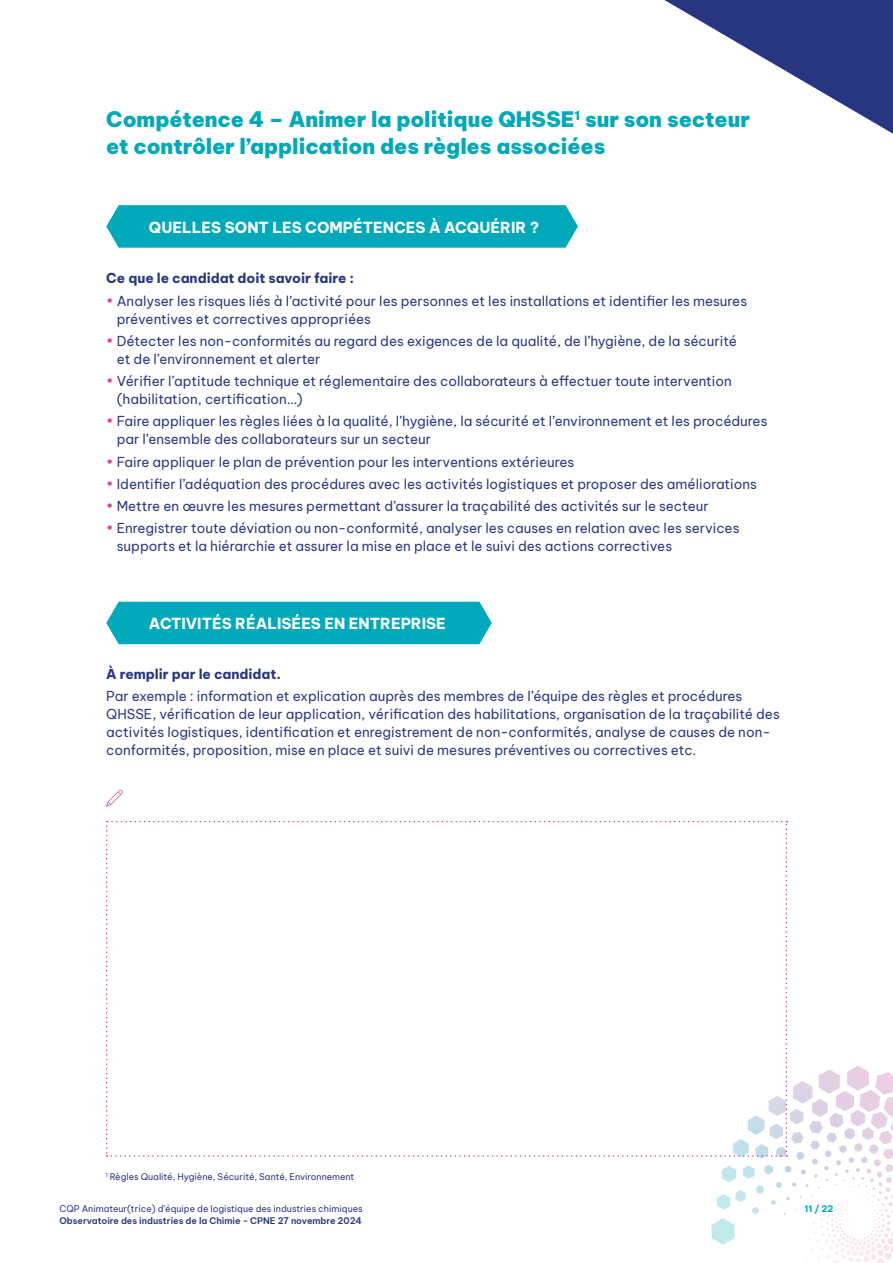
<style>
.page{position:relative;width:893px;height:1263px;background:#fff}
.page>*{position:absolute;margin:0;border:0;box-sizing:border-box;transform-origin:0 0}
.t1{font:900 21px/27px "Be Vietnam Pro";color:#00a9b9}
.t2{font:700 15px "Be Vietnam Pro";color:#fff}
.t3{font:13.5px/18px "Be Vietnam Pro";color:#283581}
.t4{font:700 13.5px "Be Vietnam Pro";letter-spacing:-.005em;color:#283581}
.t5{font:9px "Be Vietnam Pro";color:#283581}
.t6{font:600 9px "Be Vietnam Pro";color:#283581}
.t7{font:700 9px "Be Vietnam Pro";color:#00a9b9}
.s1{color:#da4290}
</style>
<div class="page">
<svg style="left:712px;top:1218px;width:23px;height:27px"></svg>
<img style="left:722px;top:1066px;width:171px;height:122px">
<svg style="left:664px;top:0;width:229px;height:134px"></svg>
<svg style="left:106px;top:205px;width:472px;height:43px;background:#09acbb"></svg>
<div style="left:106px;top:602px;width:386px;height:42px;background:#00a9b9"></div>
<svg style="left:106px;top:789px;width:17px;height:18px"></svg>
<svg style="left:106px;top:821px;width:681px;height:336px"></svg>
<h1 class="t1" style="left:106px;top:104px;width:645px">Compétence 4 – Animer la politique QHSSE<sup>1</sup> sur son secteur et contrôler l’application des règles associées</h1>
<p class="t2" style="left:149px;top:214px;width:392px">QUELLES SONT LES COMPÉTENCES À ACQUÉRIR ?</p>
<p class="t4" style="left:106px;top:267px;width:249px">Ce que le candidat doit savoir faire :</p>
<p class="t3" style="left:117px;top:290px;width:632px;text-indent:-10px"><span class="s1">•</span> Analyser les risques liés à l’activité pour les personnes et les installations et identifier les mesures préventives et correctives appropriées</p>
<p class="t3" style="left:117px;top:331px;width:622px;text-indent:-10px"><span class="s1">•</span> Détecter les non-conformités au regard des exigences de la qualité, de l’hygiène, de la sécurité et de l’environnement et alerter</p>
<p class="t3" style="left:117px;top:371px;width:617px;text-indent:-10px"><span class="s1">•</span> Vérifier l’aptitude technique et réglementaire des collaborateurs à effectuer toute intervention (habilitation, certification…)</p>
<p class="t3" style="left:117px;top:411px;width:652px;text-indent:-10px"><span class="s1">•</span> Faire appliquer les règles liées à la qualité, l’hygiène, la sécurité et l’environnement et les procédures par l’ensemble des collaborateurs sur un secteur</p>
<p class="t3" style="left:106px;top:451px;width:470px"><span class="s1">•</span> Faire appliquer le plan de prévention pour les interventions extérieures</p>
<p class="t3" style="left:106px;top:474px;width:652px"><span class="s1">•</span> Identifier l’adéquation des procédures avec les activités logistiques et proposer des améliorations</p>
<p class="t3" style="left:106px;top:496px;width:604px"><span class="s1">•</span> Mettre en œuvre les mesures permettant d’assurer la traçabilité des activités sur le secteur</p>
<p class="t3" style="left:117px;top:518px;width:624px;text-indent:-10px"><span class="s1">•</span> Enregistrer toute déviation ou non-conformité, analyser les causes en relation avec les services supports et la hiérarchie et assurer la mise en place et le suivi des actions correctives</p>
<p class="t2" style="left:149px;top:611px;width:298px">ACTIVITÉS RÉALISÉES EN ENTREPRISE</p>
<p class="t4" style="left:106px;top:662px;width:176px">À remplir par le candidat.</p>
<p class="t3" style="left:106px;top:686px;width:675px">Par exemple : information et explication auprès des membres de l’équipe des règles et procédures QHSSE, vérification de leur application, vérification des habilitations, organisation de la traçabilité des activités logistiques, identification et enregistrement de non-conformités, analyse de causes de non&shy;conformités, proposition, mise en place et suivi de mesures préventives ou correctives etc.</p>
<p class="t5" style="left:106px;top:1169px;width:250px"><sup>1</sup> Règles Qualité, Hygiène, Sécurité, Santé, Environnement</p>
<p class="t5" style="left:60px;top:1202px;width:305px">CQP Animateur(trice) d’équipe de logistique des industries chimiques</p>
<p class="t6" style="left:60px;top:1213px;width:304px">Observatoire des industries de la Chimie - CPNE 27 novembre 2024</p>
<p class="t7" style="left:804px;top:1201px;width:30px">11 / 22</p>
</div>
